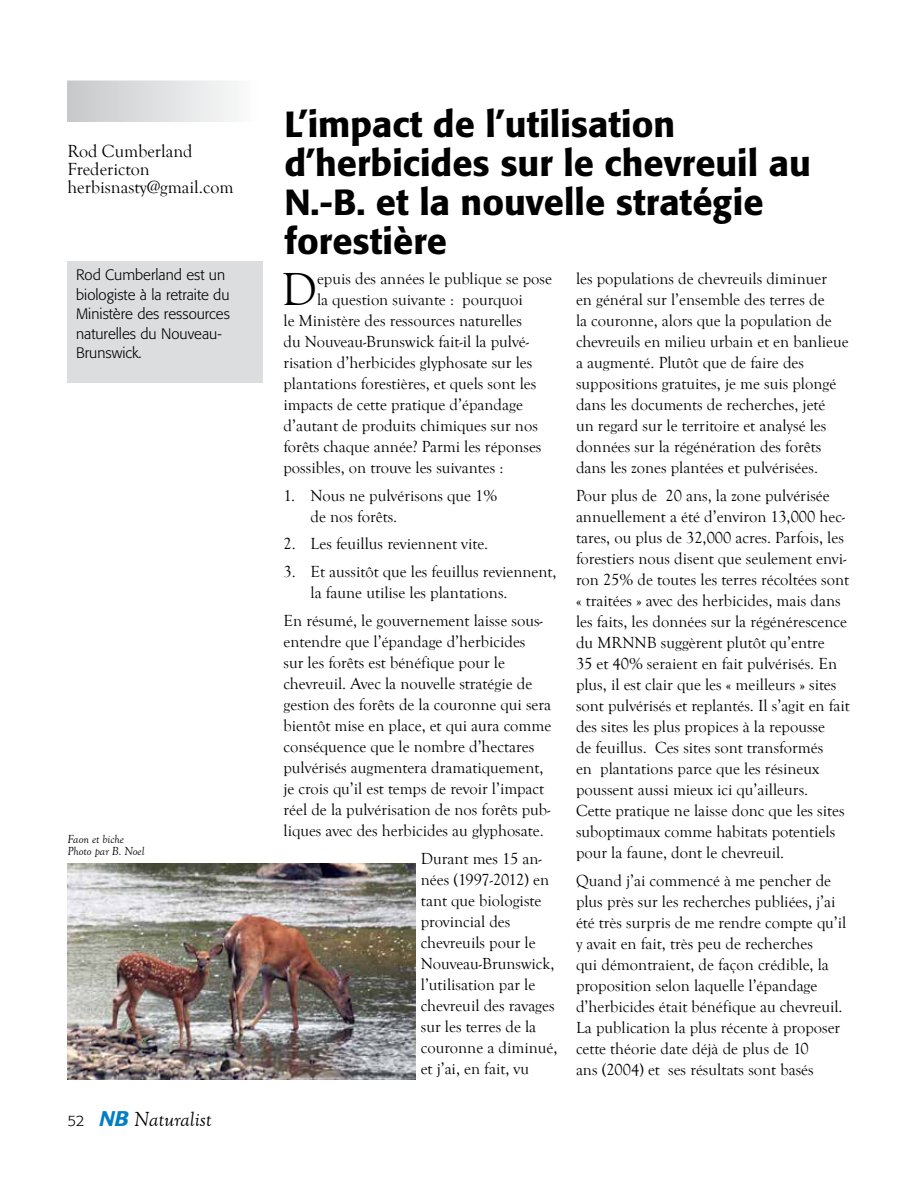
<style>
.page{position:relative;width:918px;height:1188px;background:#fff}
.page>*{position:absolute;margin:0;border:0;box-sizing:border-box;transform-origin:0 0}
.t1{font:47.7px "Goudy Old Style T";color:#000}
.t2{font:500 36px/39px "Formata";color:#000}
.t3{font:italic 21px "Goudy Old Style T";color:#000}
.t4{font:18px/18px "Goudy Old Style T";color:#000}
.t5{font:16.5px/21px "Goudy Old Style T";color:#000}
.t6{font:300 15px/19.5px "Formata";color:#000}
.t7{font:italic 12px/12px "Goudy Old Style T";color:#000}
.s1{font-family:"Formata";font-weight:300;font-style:normal;font-size:15px}
.s2{font-family:"Formata";font-weight:500;color:#007dc3}
</style>
<div class="page">
<div style="left:68px;top:81px;width:188px;height:41px;background:linear-gradient(to right,#c6c8ca,#fbfbfc)"></div>
<div style="left:68px;top:81px;width:188px;height:41px;border:1px solid #fff"></div>
<div style="left:68px;top:261px;width:195px;height:122px;background:#dcddde"></div>
<img style="left:68px;top:863px;width:348px;height:217px">
<p class="t4" style="left:68px;top:143px;width:168px">Rod Cumberland<br>Fredericton herbisnasty@gmail.com</p>
<p class="t6" style="left:76px;top:265px;width:155px">Rod Cumberland est un biologiste à la retraite du<br>Ministère des ressources naturelles du Nouveau-<br>Brunswick.</p>
<p class="t7" style="left:68px;top:833px;width:79px">Faon et biche<br>Photo par B. Noel</p>
<p class="t3" style="left:68px;top:1108px;width:146px"><span class="s1">52</span> <span class="s2">NB</span> Naturalist</p>
<h2 class="t2" style="left:284px;top:104px;width:528px">L’impact de l’utilisation d’herbicides sur le chevreuil au<br>N.-B. et la nouvelle stratégie forestière</h2>
<h1 class="t1" style="left:282px;top:263px;width:37px">D</h1>
<p class="t5" style="left:317px;top:268px;width:237px">epuis des années le publique se pose</p>
<p class="t5" style="left:317px;top:289px;width:207px">la question suivante : pourquoi</p>
<p class="t5" style="left:284px;top:310px;width:240px">le Ministère des ressources naturelles</p>
<p class="t5" style="left:284px;top:331px;width:247px">du Nouveau-Brunswick fait-il la pulvé-</p>
<p class="t5" style="left:284px;top:352px;width:250px">risation d’herbicides glyphosate sur les</p>
<p class="t5" style="left:284px;top:373px;width:254px">plantations forestières, et quels sont les</p>
<p class="t5" style="left:284px;top:394px;width:241px">impacts de cette pratique d’épandage</p>
<p class="t5" style="left:284px;top:415px;width:256px">d’autant de produits chimiques sur nos</p>
<p class="t5" style="left:284px;top:436px;width:260px">forêts chaque année? Parmi les réponses</p>
<p class="t5" style="left:284px;top:457px;width:221px">possibles, on trouve les suivantes :</p>
<p class="t5" style="left:311px;top:485px;width:188px;text-indent:-27px">1. Nous ne pulvérisons que 1% de nos forêts.</p>
<p class="t5" style="left:284px;top:534px;width:206px">2. Les feuillus reviennent vite.</p>
<p class="t5" style="left:311px;top:562px;width:248px;text-indent:-27px">3. Et aussitôt que les feuillus reviennent, la faune utilise les plantations.</p>
<p class="t5" style="left:284px;top:610px;width:269px">En résumé, le gouvernement laisse sous&shy;entendre que l’épandage d’herbicides<br>sur les forêts est bénéfique pour le chevreuil. Avec la nouvelle stratégie de gestion des forêts de la couronne qui sera bientôt mise en place, et qui aura comme conséquence que le nombre d’hectares pulvérisés augmentera dramatiquement, je crois qu’il est temps de revoir l’impact réel de la pulvérisation de nos forêts pub&shy;liques avec des herbicides au glyphosate.</p>
<p class="t5" style="left:421px;top:848px;width:138px">Durant mes 15 an&shy;nées (1997-2012) en tant que biologiste provincial des chevreuils pour le<br>Nouveau-Brunswick, l’utilisation par le chevreuil des ravages sur les terres de la couronne a diminué, et j’ai, en fait, vu</p>
<p class="t5" style="left:576px;top:268px;width:274px">les populations de chevreuils diminuer<br>en général sur l’ensemble des terres de<br>la couronne, alors que la population de chevreuils en milieu urbain et en banlieue a augmenté. Plutôt que de faire des suppositions gratuites, je me suis plongé dans les documents de recherches, jeté<br>un regard sur le territoire et analysé les données sur la régénération des forêts dans les zones plantées et pulvérisées.</p>
<p class="t5" style="left:576px;top:485px;width:275px">Pour plus de 20 ans, la zone pulvérisée annuellement a été d’environ 13,000 hec&shy;tares, ou plus de 32,000 acres. Parfois, les forestiers nous disent que seulement envi&shy;ron 25% de toutes les terres récoltées sont « traitées » avec des herbicides, mais dans les faits, les données sur la régénérescence du MRNNB suggèrent plutôt qu’entre<br>35 et 40% seraient en fait pulvérisés. En plus, il est clair que les « meilleurs » sites sont pulvérisés et replantés. Il s’agit en fait des sites les plus propices à la repousse<br>de feuillus. Ces sites sont transformés<br>en plantations parce que les résineux poussent aussi mieux ici qu’ailleurs.<br>Cette pratique ne laisse donc que les sites suboptimaux comme habitats potentiels pour la faune, dont le chevreuil.</p>
<p class="t5" style="left:576px;top:870px;width:272px">Quand j’ai commencé à me pencher de plus près sur les recherches publiées, j’ai été très surpris de me rendre compte qu’il y avait en fait, très peu de recherches<br>qui démontraient, de façon crédible, la proposition selon laquelle l’épandage d’herbicides était bénéfique au chevreuil.<br>La publication la plus récente à proposer cette théorie date déjà de plus de 10<br>ans (2004) et ses résultats sont basés</p>
</div>
